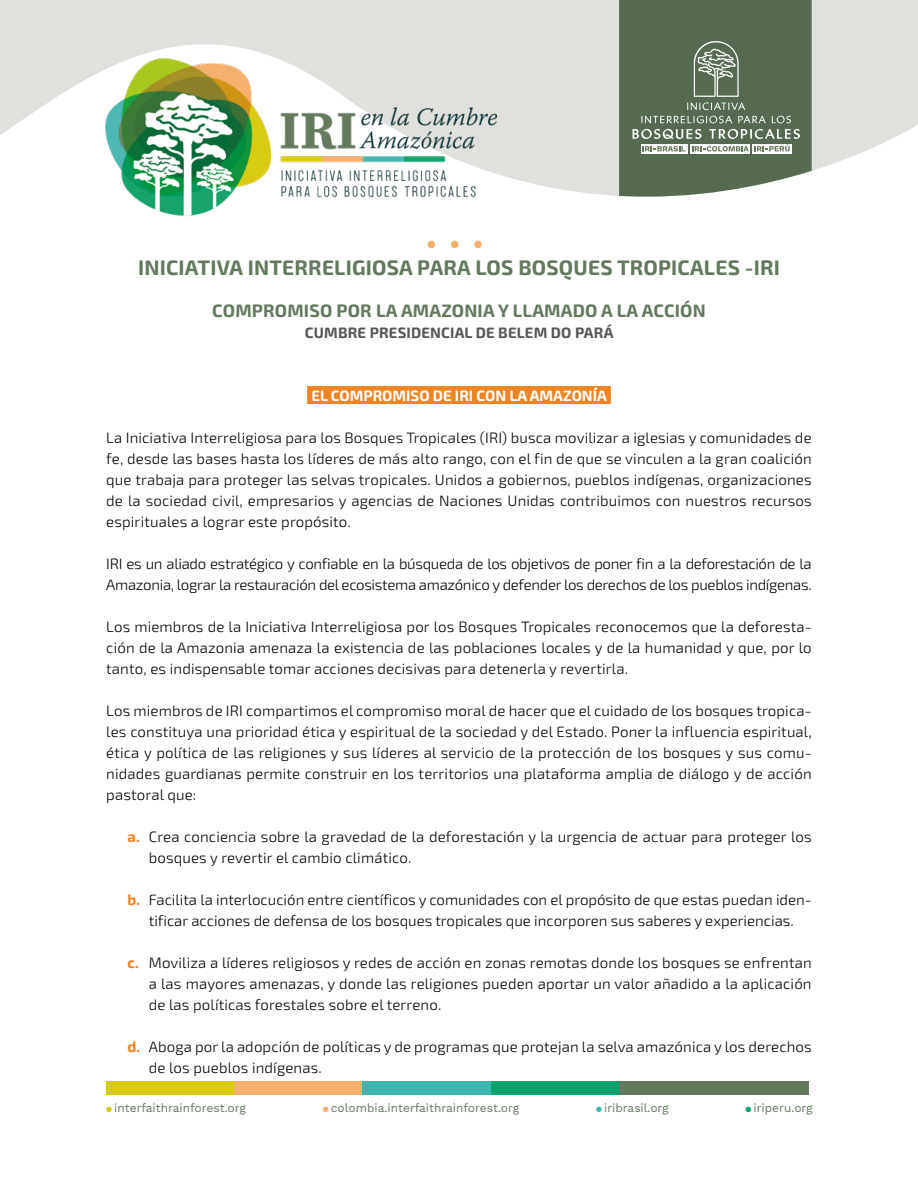
<style>
.page{position:relative;width:918px;height:1188px;background:#fff}
.page>*{position:absolute;margin:0;border:0;box-sizing:border-box;transform-origin:0 0}
.t1{font:700 21px "Exo 2";letter-spacing:.01em;color:#63795e}
.t2{font:700 18px "Exo 2";letter-spacing:.01em;color:#63795e}
.t3{font:300 15px/21px "Exo 2";letter-spacing:.005em;color:#000;text-align:justify}
.t4{font:300 15px/21px "Exo 2";letter-spacing:-.02em;color:#000}
.t5{font:700 15px "Exo 2";letter-spacing:.01em;color:#575756}
.t6{font:700 15px "Exo 2";color:#fff}
.t7{font:11.85px "Work Sans";color:#63795e}
.s1{font-weight:700;color:#ee8422}
.s2{color:#d9cb12}
.s3{color:#f6b06e}
.s4{color:#3db6b3}
.s5{color:#00a36b}
</style>
<div class="page">
<svg style="left:0;top:0;width:918px;height:249px;fill:#e0e1dc"></svg>
<div style="left:428px;top:241px;width:7px;height:7px;background:#f6b06e;border-radius:50%"></div>
<div style="left:451px;top:241px;width:7px;height:7px;background:#f6b06e;border-radius:50%"></div>
<div style="left:474px;top:241px;width:8px;height:7px;background:#f6b06e;border-radius:50%"></div>
<svg style="left:619px;top:0;width:193px;height:198px;background:#697b65"></svg>
<img style="left:102px;top:54px;width:400px;height:166px">
<div style="left:106px;top:1082px;width:129px;height:13px;background:#d9cb12"></div>
<div style="left:235px;top:1082px;width:128px;height:13px;background:#f6b06e"></div>
<div style="left:363px;top:1082px;width:128px;height:13px;background:#3db6b3"></div>
<div style="left:491px;top:1082px;width:128px;height:13px;background:#00a36b"></div>
<div style="left:619px;top:1082px;width:190px;height:13px;background:#63795e"></div>
<div style="left:307px;top:386px;width:304px;height:18px;background:#ee8422"></div>
<h1 class="t1" style="left:138px;top:255px;width:643px">INICIATIVA INTERRELIGIOSA PARA LOS BOSQUES TROPICALES -IRI</h1>
<p class="t2" style="left:212px;top:300px;width:495px">COMPROMISO POR LA AMAZONIA Y LLAMADO A LA ACCIÓN</p>
<p class="t5" style="left:305px;top:324px;width:310px">CUMBRE PRESIDENCIAL DE BELEM DO PARÁ</p>
<p class="t6" style="left:311px;top:387px;width:297px">EL COMPROMISO DE IRI CON LA AMAZONÍA</p>
<p class="t3" style="left:106px;top:427px;width:707px">La Iniciativa Interreligiosa para los Bosques Tropicales (IRI) busca movilizar a iglesias y comunidades de fe, desde las bases hasta los líderes de más alto rango, con el fin de que se vinculen a la gran coalición que trabaja para proteger las selvas tropicales. Unidos a gobiernos, pueblos indígenas, organizaciones de la sociedad civil, empresarios y agencias de Naciones Unidas contribuimos con nuestros recursos espirituales a lograr este propósito.</p>
<p class="t4" style="left:106px;top:553px;width:707px">IRI es un aliado estratégico y confiable en la búsqueda de los objetivos de poner fin a la deforestación de la<br>Amazonia, lograr la restauración del ecosistema amazónico y defender los derechos de los pueblos indígenas.</p>
<p class="t3" style="left:106px;top:616px;width:707px">Los miembros de la Iniciativa Interreligiosa por los Bosques Tropicales reconocemos que la deforesta&shy;ción de la Amazonia amenaza la existencia de las poblaciones locales y de la humanidad y que, por lo tanto, es indispensable tomar acciones decisivas para detenerla y revertirla.</p>
<p class="t3" style="left:106px;top:700px;width:707px">Los miembros de IRI compartimos el compromiso moral de hacer que el cuidado de los bosques tropica&shy;les constituya una prioridad ética y espiritual de la sociedad y del Estado. Poner la influencia espiritual, ética y política de las religiones y sus líderes al servicio de la protección de los bosques y sus comu&shy;nidades guardianas permite construir en los territorios una plataforma amplia de diálogo y de acción pastoral que:</p>
<p class="t3" style="left:149px;top:826px;width:664px;text-indent:-21px"><span class="s1">a.</span> Crea conciencia sobre la gravedad de la deforestación y la urgencia de actuar para proteger los bosques y revertir el cambio climático.</p>
<p class="t3" style="left:128px;top:889px;width:686px;text-align:center"><span class="s1">b.</span> Facilita la interlocución entre científicos y comunidades con el propósito de que estas puedan iden&shy;tificar acciones de defensa de los bosques tropicales que incorporen sus saberes y experiencias.</p>
<p class="t3" style="left:149px;top:952px;width:664px;text-indent:-21px"><span class="s1">c.</span> Moviliza a líderes religiosos y redes de acción en zonas remotas donde los bosques se enfrentan a las mayores amenazas, y donde las religiones pueden aportar un valor añadido a la aplicación de las políticas forestales sobre el terreno.</p>
<p class="t3" style="left:149px;top:1036px;width:664px;text-indent:-21px"><span class="s1">d.</span> Aboga por la adopción de políticas y de programas que protejan la selva amazónica y los derechos de los pueblos indígenas.</p>
<p class="t7" style="left:106px;top:1101px;width:141px"><span class="s2">●</span> interfaithrainforest.org</p>
<p class="t7" style="left:323px;top:1101px;width:198px"><span class="s3">●</span> colombia.interfaithrainforest.org</p>
<p class="t7" style="left:596px;top:1101px;width:74px"><span class="s4">●</span> iribrasil.org</p>
<p class="t7" style="left:746px;top:1101px;width:69px"><span class="s5">●</span> iriperu.org</p>
</div>
